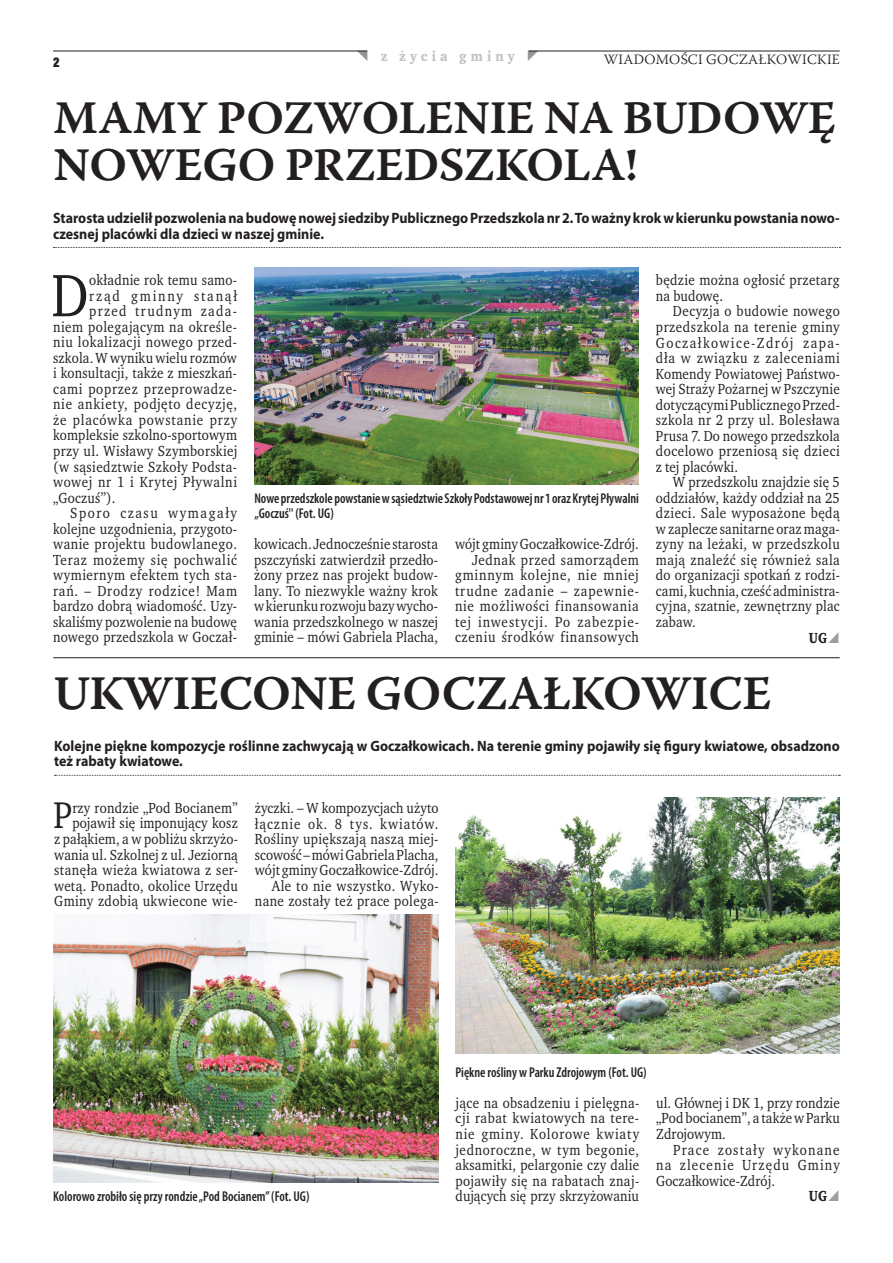
<style>
.page{position:relative;width:893px;height:1263px;background:#fff}
.page>*{position:absolute;margin:0;border:0;box-sizing:border-box;transform-origin:0 0}
.t1{font:61.2px "Wro Text";color:#231f20;scale:.93 1}
.t2{font:48px "Warnock Pro Semibold Capt";letter-spacing:-.02em;color:#231f20}
.t3{font:46.5px/46.5px "Warnock Pro Semibold Capt";letter-spacing:-.015em;color:#231f20}
.t4{font:38.1px "Wro Text";color:#231f20;scale:.93 1}
.t5{font:15px/15.6px "Wro Text";letter-spacing:.025em;color:#231f20;text-align:justify;scale:.93 1}
.t6{font:700 15px/15.5px "Myriad Pro";color:#231f20;scale:.93 1}
.t7{font:15px/15.5px "Wro Text";letter-spacing:.05em;color:#231f20;text-align:right;scale:.93 1}
.t8{font:15px "Wro Text";letter-spacing:.06em;color:#231f20;scale:.93 1}
.t9{font:15px "Wro Text";letter-spacing:.055em;color:#231f20;scale:.93 1}
.t10{font:15px "Wro Text";letter-spacing:.11em;color:#231f20;scale:.93 1}
.t11{font:15px "Wro Text";letter-spacing:.09em;color:#231f20;scale:.93 1}
.t12{font:15px "Wro Text";letter-spacing:.13em;color:#231f20;scale:.93 1}
.t13{font:700 15px "Wro Text";color:#231f20;scale:.93 1}
.t14{font:600 condensed 14.25px/15.5px "Myriad Pro";color:#231f20;scale:.94 1}
.t15{font:300 14.25px "Warnock Pro";letter-spacing:.02em;color:#231f20}
.t16{font:700 14.25px "Wro Text";letter-spacing:.29em;color:#c1c2c4}
.t17{font:700 14.25px "Wro Head";color:#231f20}
</style>
<div class="page">
<hr style="left:53px;top:51px;width:314px;height:1px;background:#231f20">
<hr style="left:529px;top:51px;width:311px;height:1px;background:#231f20">
<svg style="left:54px;top:247px;width:786px;height:1px"></svg>
<img style="left:254px;top:268px;width:385px;height:216px">
<hr style="left:53px;top:657px;width:787px;height:1px;background:#231f20">
<svg style="left:55px;top:775px;width:785px;height:1px"></svg>
<img style="left:53px;top:914px;width:385px;height:268px">
<img style="left:455px;top:797px;width:385px;height:257px">
<p class="t17" style="left:53px;top:53px;width:8px">2</p>
<p class="t16" style="left:381px;top:47px;width:135px">z życia gminy</p>
<p class="t15" style="left:604px;top:51px;width:237px">WIADOMOŚCI GOCZAŁKOWICKIE</p>
<h3 class="t3" style="left:53px;top:94px;width:784px">MAMY POZWOLENIE NA BUDOWĘ<br>NOWEGO PRZEDSZKOLA!</h3>
<p class="t6" style="left:53px;top:210px;width:847px">Starosta udzielił pozwolenia na budowę nowej siedziby Publicznego Przedszkola nr 2. To ważny krok w kierunku powstania nowo&shy;czesnej placówki dla dzieci w naszej gminie.</p>
<h1 class="t1" style="left:51px;top:257px;width:41px">D</h1>
<p class="t5" style="left:89px;top:272px;width:160px">okładnie rok temu samo-</p>
<p class="t12" style="left:89px;top:286px;width:160px">rząd gminny stanął</p>
<p class="t11" style="left:89px;top:302px;width:160px">przed trudnym zada-</p>
<p class="t5" style="left:53px;top:319px;width:199px">niem polegającym na określe-</p>
<p class="t5" style="left:53px;top:334px;width:199px">niu lokalizacji nowego przed-</p>
<p class="t5" style="left:53px;top:350px;width:199px">szkola. W wyniku wielu rozmów</p>
<p class="t5" style="left:53px;top:365px;width:199px">i konsultacji, także z mieszkań-</p>
<p class="t7" style="left:53px;top:381px;width:199px">cami poprzez przeprowadze-</p>
<p class="t7" style="left:53px;top:397px;width:199px">nie ankiety, podjęto decyzję,</p>
<p class="t8" style="left:53px;top:410px;width:199px">że placówka powstanie przy</p>
<p class="t5" style="left:53px;top:428px;width:199px">kompleksie szkolno-sportowym</p>
<p class="t5" style="left:53px;top:443px;width:199px">przy ul. Wisławy Szymborskiej</p>
<p class="t5" style="left:53px;top:459px;width:199px">(w sąsiedztwie Szkoły Podsta-</p>
<p class="t7" style="left:53px;top:474px;width:199px">wowej nr 1 i Krytej Pływalni</p>
<p class="t5" style="left:53px;top:490px;width:69px">„Goczuś”).</p>
<p class="t10" style="left:70px;top:504px;width:181px">Sporo czasu wymagały</p>
<p class="t5" style="left:53px;top:521px;width:199px">kolejne uzgodnienia, przygoto-</p>
<p class="t5" style="left:53px;top:536px;width:199px">wanie projektu budowlanego.</p>
<p class="t7" style="left:53px;top:552px;width:199px">Teraz możemy się pochwalić</p>
<p class="t5" style="left:53px;top:567px;width:199px">wymiernym efektem tych sta-</p>
<p class="t9" style="left:53px;top:581px;width:199px">rań. – Drodzy rodzice! Mam</p>
<p class="t5" style="left:53px;top:598px;width:199px">bardzo dobrą wiadomość. Uzy-</p>
<p class="t5" style="left:53px;top:614px;width:199px">skaliśmy pozwolenie na budowę</p>
<p class="t5" style="left:53px;top:629px;width:199px">nowego przedszkola w Goczał-</p>
<p class="t14" style="left:254px;top:490px;width:411px">Nowe przedszkole powstanie w sąsiedztwie Szkoły Podstawowej nr 1 oraz Krytej Pływalni „Goczuś'' (Fot. UG)</p>
<p class="t5" style="left:254px;top:536px;width:199px">kowicach. Jednocześnie starosta pszczyński zatwierdził przedło&shy;żony przez nas projekt budow&shy;lany. To niezwykle ważny krok w kierunku rozwoju bazy wycho&shy;wania przedszkolnego w naszej gminie – mówi Gabriela Placha,</p>
<p class="t7" style="left:455px;top:536px;width:199px">wójt gminy Goczałkowice-Zdrój.<br>Jednak przed samorządem gminnym kolejne, nie mniej trudne zadanie – zapewnie&shy;nie możliwości finansowania tej inwestycji. Po zabezpie&shy;czeniu środków finansowych</p>
<p class="t5" style="left:656px;top:272px;width:199px">będzie można ogłosić przetarg na budowę.</p>
<p class="t5" style="left:656px;top:304px;width:199px;text-indent:17px">Decyzja o budowie nowego przedszkola na terenie gminy Goczałkowice-Zdrój zapa&shy;dła w związku z zaleceniami Komendy Powiatowej Państwo&shy;wej Straży Pożarnej w Pszczynie dotyczącymi Publicznego Przed&shy;szkola nr 2 przy ul. Bolesława Prusa 7. Do nowego przedszkola docelowo przeniosą się dzieci z tej placówki.</p>
<p class="t5" style="left:656px;top:474px;width:199px;text-indent:17px">W przedszkolu znajdzie się 5 oddziałów, każdy oddział na 25 dzieci. Sale wyposażone będą w zaplecze sanitarne oraz maga&shy;zyny na leżaki, w przedszkolu mają znaleźć się również sala do organizacji spotkań z rodzi&shy;cami, kuchnia, cześć administra&shy;cyjna, szatnie, zewnętrzny plac zabaw.</p>
<p class="t13" style="left:809px;top:628px;width:21px">UG</p>
<h2 class="t2" style="left:53px;top:664px;width:720px">UKWIECONE GOCZAŁKOWICE</h2>
<p class="t6" style="left:54px;top:737px;width:846px">Kolejne piękne kompozycje roślinne zachwycają w Goczałkowicach. Na terenie gminy pojawiły się figury kwiatowe, obsadzono też rabaty kwiatowe.</p>
<p class="t5" style="left:54px;top:800px;width:199px;text-align:right">rzy rondzie „Pod Bocianem” pojawił się imponujący kosz<br>z pałąkiem, a w pobliżu skrzyżo&shy;wania ul. Szkolnej z ul. Jeziorną stanęła wieża kwiatowa z ser&shy;wetą. Ponadto, okolice Urzędu<br>Gminy zdobią ukwiecone wie-</p>
<p class="t5" style="left:255px;top:800px;width:199px;text-align:right">życzki. – W kompozycjach użyto łącznie ok. 8 tys. kwiatów.<br>Rośliny upiększają naszą miej&shy;scowość – mówi Gabriela Placha, wójt gminy Goczałkowice-Zdrój.<br>Ale to nie wszystko. Wyko&shy;nane zostały też prace polega-</p>
<h3 class="t4" style="left:53px;top:792px;width:22px">P</h3>
<p class="t14" style="left:53px;top:1188px;width:274px">Kolorowo zrobiło się przy rondzie „Pod Bocianem” (Fot. UG)</p>
<p class="t14" style="left:455px;top:1064px;width:205px">Piękne rośliny w Parku Zdrojowym (Fot. UG)</p>
<p class="t5" style="left:455px;top:1095px;width:199px">jące na obsadzeniu i pielęgna&shy;cji rabat kwiatowych na tere&shy;nie gminy. Kolorowe kwiaty jednoroczne, w tym begonie, aksamitki, pelargonie czy dalie pojawiły się na rabatach znaj&shy;dujących się przy skrzyżowaniu</p>
<p class="t5" style="left:656px;top:1095px;width:199px">ul. Głównej i DK 1, przy rondzie „Pod bocianem”, a także w Parku Zdrojowym.</p>
<p class="t5" style="left:656px;top:1142px;width:199px;text-indent:17px">Prace zostały wykonane na zlecenie Urzędu Gminy Goczałkowice-Zdrój.</p>
<p class="t13" style="left:809px;top:1187px;width:21px">UG</p>
</div>
